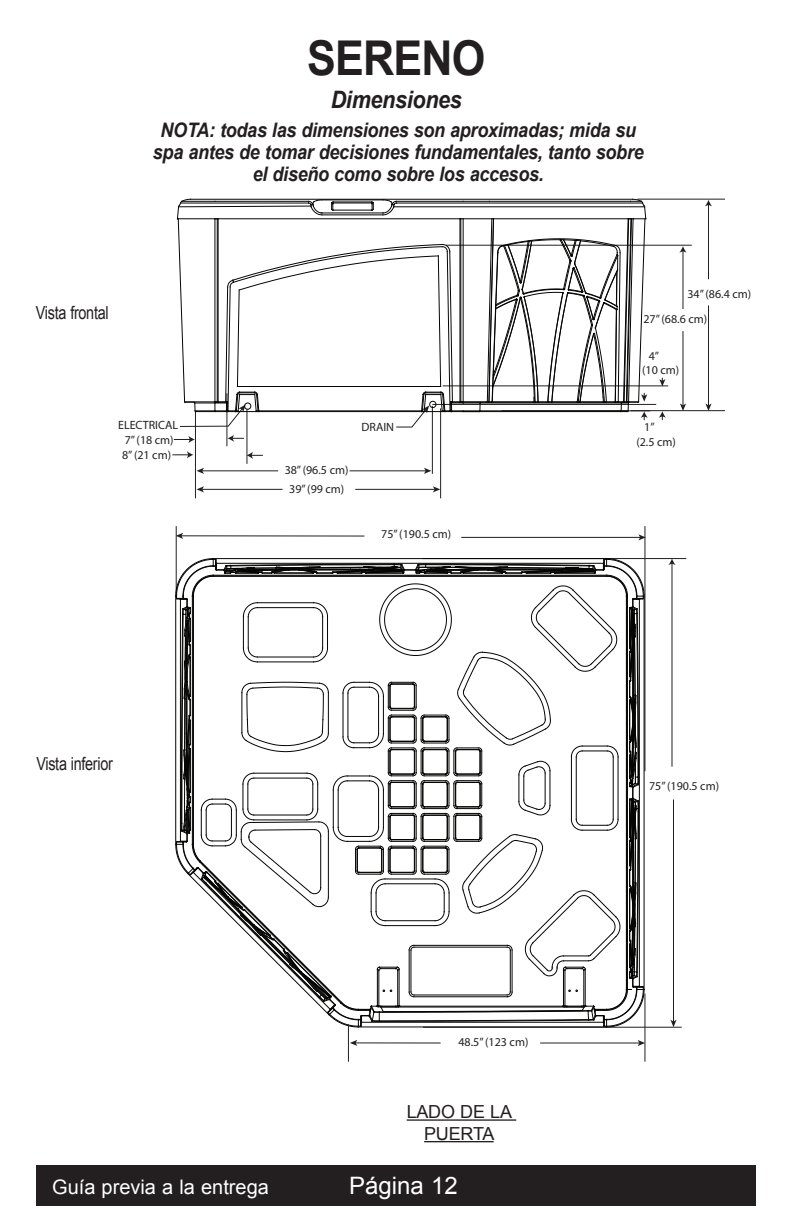
<style>
.page{position:relative;width:792px;height:1224px;background:#fff}
.page>*{position:absolute;margin:0;border:0;box-sizing:border-box;transform-origin:0 0}
.Head{font:700 48px "Arial";letter-spacing:-.02em;color:#231f20;scale:.9 1}
.t1{font:24px "Arial";color:#fff}
.Black_subhead{font:italic 700 24px "Arial";letter-spacing:-.015em;color:#231f20;scale:.9 1}
.Black_subhead-2{font:italic 700 20px/22px "Arial";letter-spacing:-.015em;color:#231f20;text-align:center;scale:.9 1}
.t2{font:20px "Arial";color:#fff}
.Body{font:18px "Arial";letter-spacing:-.02em;color:#231f20;scale:.8 1}
.Body-2{font:18px/21.6px "Arial";letter-spacing:-.02em;color:#231f20;text-align:center}
.t3{font:18px "Myriad Pro";color:#231f20}
.t4{font:12px/14.4px "Myriad Pro";color:#231f20}
</style>
<div class="page">
<div style="left:36px;top:1165px;width:720px;height:41px;background:#231f20"></div>
<hr style="left:407px;top:1119px;width:109px;height:2px;background:#231f20">
<hr style="left:424px;top:1141px;width:70px;height:1px;background:#231f20">
<hr style="left:195px;top:412px;width:1px;height:86px;background:#231f20">
<hr style="left:440px;top:408px;width:1px;height:90px;background:#231f20">
<hr style="left:432px;top:406px;width:1px;height:68px;background:#231f20">
<hr style="left:247px;top:409px;width:1px;height:55px;background:#231f20">
<hr style="left:630px;top:410px;width:95px;height:1px;background:#231f20">
<hr style="left:432px;top:404px;width:224px;height:1px;background:#231f20">
<hr style="left:446px;top:245px;width:246px;height:1px;background:#231f20">
<hr style="left:637px;top:199px;width:88px;height:1px;background:#231f20">
<hr style="left:176px;top:526px;width:1px;height:71px;background:#231f20">
<hr style="left:645px;top:526px;width:1px;height:245px;background:#231f20">
<hr style="left:422px;top:558px;width:264px;height:1px;background:#231f20">
<hr style="left:423px;top:1027px;width:259px;height:1px;background:#231f20">
<hr style="left:683px;top:331px;width:1px;height:75px;background:#231f20">
<svg style="left:680px;top:404px;width:6px;height:7px"></svg>
<hr style="left:683px;top:251px;width:1px;height:58px;background:#231f20">
<svg style="left:679px;top:246px;width:8px;height:7px"></svg>
<hr style="left:708px;top:204px;width:1px;height:75px;background:#231f20">
<svg style="left:705px;top:200px;width:7px;height:6px"></svg>
<hr style="left:708px;top:305px;width:1px;height:101px;background:#231f20">
<svg style="left:705px;top:404px;width:7px;height:7px"></svg>
<hr style="left:202px;top:470px;width:76px;height:1px;background:#231f20">
<svg style="left:197px;top:468px;width:7px;height:6px"></svg>
<hr style="left:350px;top:470px;width:76px;height:1px;background:#231f20">
<svg style="left:424px;top:468px;width:7px;height:6px"></svg>
<hr style="left:202px;top:489px;width:81px;height:1px;background:#231f20">
<svg style="left:197px;top:486px;width:7px;height:6px"></svg>
<hr style="left:355px;top:489px;width:80px;height:1px;background:#231f20">
<svg style="left:433px;top:486px;width:7px;height:6px"></svg>
<hr style="left:181px;top:535px;width:183px;height:1px;background:#231f20">
<svg style="left:176px;top:533px;width:7px;height:6px"></svg>
<hr style="left:461px;top:537px;width:180px;height:1px;background:#231f20">
<svg style="left:638px;top:534px;width:8px;height:6px"></svg>
<hr style="left:672px;top:563px;width:1px;height:204px;background:#231f20">
<svg style="left:668px;top:559px;width:8px;height:6px"></svg>
<hr style="left:673px;top:800px;width:1px;height:222px;background:#231f20">
<svg style="left:670px;top:1020px;width:7px;height:7px"></svg>
<hr style="left:227px;top:393px;width:1px;height:53px;background:#231f20">
<hr style="left:443px;top:386px;width:225px;height:1px;background:#231f20">
<svg style="left:659px;top:378px;width:6px;height:9px"></svg>
<svg style="left:659px;top:411px;width:7px;height:9px"></svg>
<svg style="left:177px;top:198px;width:471px;height:230px"></svg>
<hr style="left:394px;top:206px;width:251px;height:1px;background:#050504">
<svg style="left:175px;top:558px;width:470px;height:470px"></svg>
<svg style="left:174px;top:436px;width:21px;height:7px"></svg>
<svg style="left:228px;top:435px;width:16px;height:7px"></svg>
<svg style="left:172px;top:451px;width:21px;height:7px"></svg>
<svg style="left:247px;top:452px;width:16px;height:7px"></svg>
<hr style="left:348px;top:1024px;width:1px;height:38px;background:#231f20">
<hr style="left:645px;top:994px;width:1px;height:68px;background:#231f20">
<hr style="left:355px;top:1043px;width:86px;height:1px;background:#231f20">
<svg style="left:350px;top:1040px;width:7px;height:6px"></svg>
<hr style="left:540px;top:1043px;width:100px;height:1px;background:#231f20">
<svg style="left:638px;top:1040px;width:7px;height:6px"></svg>
<p class="Head" style="left:307px;top:26px;width:199px">SERENO</p>
<p class="Black_subhead" style="left:331px;top:84px;width:147px">Dimensiones</p>
<p class="Black_subhead-2" style="left:153px;top:120px;width:547px">NOTA: todas las dimensiones son aproximadas; mida su spa antes de tomar decisiones fundamentales, tanto sobre el diseño como sobre los accesos.</p>
<p class="t3" style="left:354px;top:38px;width:74px">Transport</p>
<p class="Body" style="left:36px;top:301px;width:92px">Vista frontal</p>
<p class="t4" style="left:118px;top:418px;width:62px">ELECTRICAL</p>
<p class="t4" style="left:362px;top:419px;width:34px">DRAIN</p>
<p class="t4" style="left:125px;top:433px;width:51px">7” (18 cm)</p>
<p class="t4" style="left:122px;top:447px;width:51px">8” (21 cm)</p>
<p class="t4" style="left:285px;top:460px;width:65px;line-height:19.2px;text-align:center">38” (96.5 cm)<br>39” (99 cm)</p>
<p class="t4" style="left:381px;top:527px;width:71px">75” (190.5 cm)</p>
<p class="t4" style="left:687px;top:287px;width:65px">34” (86.4 cm)</p>
<p class="t4" style="left:643px;top:312px;width:65px">27” (68.6 cm)</p>
<p class="t4" style="left:642px;top:348px;width:39px;text-indent:7px">4”<br>(10 cm)</p>
<p class="t4" style="left:636px;top:420px;width:41px;text-indent:8px">1”<br>(2.5 cm)</p>
<p class="Body" style="left:36px;top:752px;width:97px">Vista inferior</p>
<p class="t4" style="left:458px;top:1035px;width:71px">48.5” (123 cm)</p>
<p class="Body-2" style="left:407px;top:1101px;width:107px">LADO DE LA<br>PUERTA</p>
<h2 class="t1" style="left:52px;top:1170px;width:13px">x</h2>
<p class="t1" style="left:349px;top:1170px;width:110px">Página 12</p>
<h2 class="t1" style="left:353px;top:1170px;width:96px">Página x</h2>
<p class="t2" style="left:52px;top:1174px;width:218px">Guía previa a la entrega</p>
<p class="t4" style="left:649px;top:779px;width:71px">75” (190.5 cm)</p>
</div>
